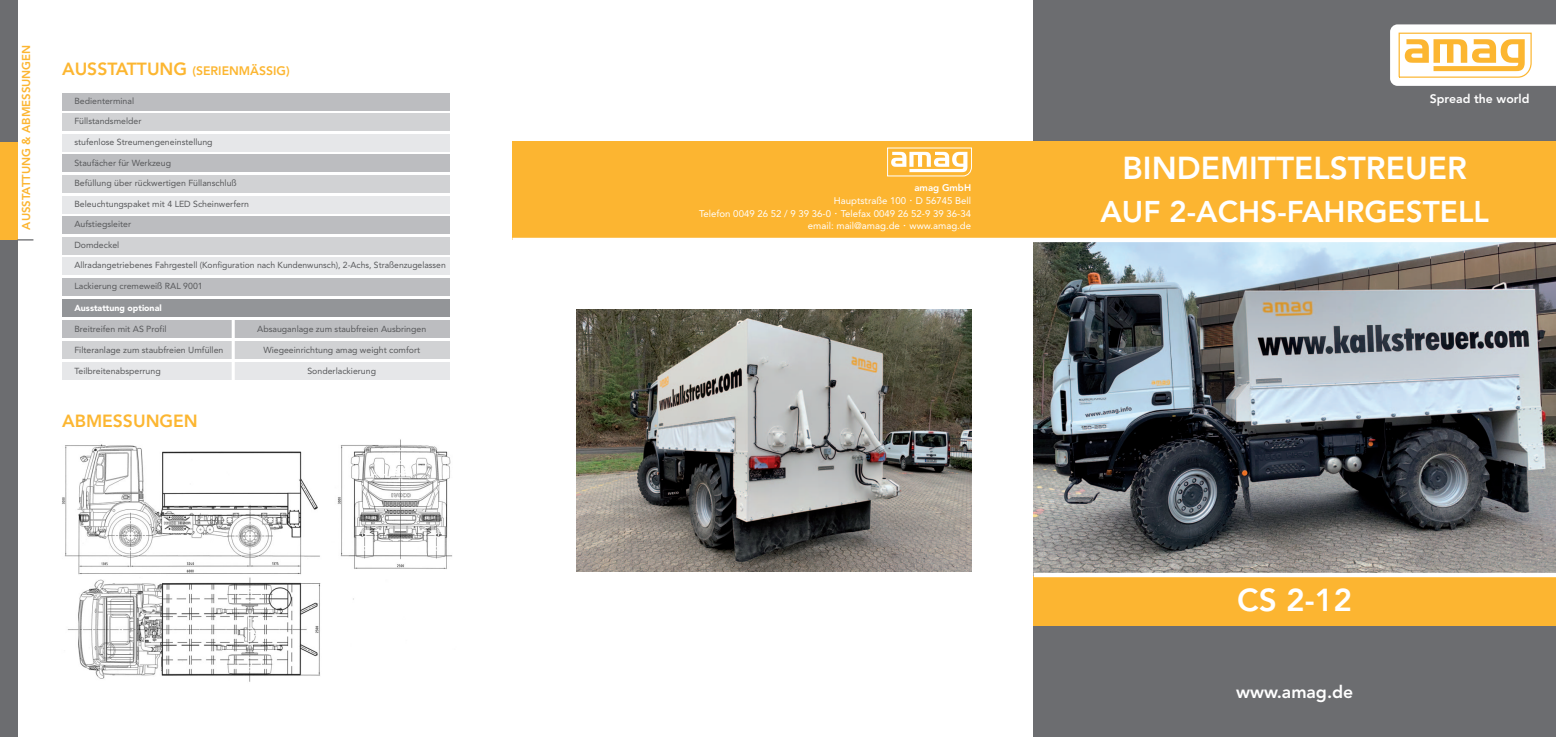
<style>
.page{position:relative;width:1556px;height:737px;background:#fff}
.page>*{position:absolute;margin:0;border:0;box-sizing:border-box;transform-origin:0 0}
.t1{font:800 31.5px "Avenir";color:#fff}
.t2{font:800 29.75px "Avenir";color:#fff}
.t3{font:800 17.5px "Avenir";color:#fff}
.t4{font:800 17.5px "Avenir";color:#fcb631}
.t5{font:800 12.25px "Avenir";color:#fcb631}
.t6{font:800 12.25px "Avenir";color:#fff}
.t7{font:800 11.38px "Avenir";color:#fcb531}
.t8{font:9.62px "Avenir";color:#fff}
.t9{font:800 9.62px "Avenir";color:#fff}
.t10{font:8.75px "Avenir";color:#57585a}
.t11{font:900 8.75px "Avenir";color:#fff}
.s1{font-size:17.5px}
.s2{font-family:"Ping Fang TC"}
</style>
<div class="page">
<div style="left:1033px;top:0;width:522px;height:737px;background:#6c6d70"></div>
<div style="left:0;top:141px;width:17px;height:98px;background:#fcb531"></div>
<div style="left:0;top:240px;width:17px;height:497px;background:#6c6d70"></div>
<div style="left:0;top:0;width:17px;height:141px;background:#6c6d70"></div>
<svg style="left:17px;top:239px;width:16px;height:1px"></svg>
<div style="left:512px;top:141px;width:1043px;height:98px;background:#fcb531"></div>
<div style="left:1033px;top:575px;width:522px;height:50px;background:#fcb531"></div>
<svg style="left:1390px;top:24px;width:165px;height:62px;background:#fceac8"></svg>
<img style="left:1033px;top:242px;width:522px;height:331px">
<hr style="left:512px;top:238px;width:1043px;height:4px;background:#fff">
<hr style="left:1033px;top:573px;width:522px;height:4px;background:#fff">
<svg style="left:887px;top:147px;width:85px;height:30px"></svg>
<div style="left:62px;top:93px;width:388px;height:17px;background:#bcbdc0"></div>
<div style="left:62px;top:113px;width:388px;height:18px;background:#d1d2d4"></div>
<div style="left:62px;top:134px;width:388px;height:17px;background:#e6e7e9"></div>
<div style="left:62px;top:155px;width:388px;height:17px;background:#bcbdc0"></div>
<div style="left:62px;top:175px;width:388px;height:18px;background:#d1d2d4"></div>
<div style="left:62px;top:196px;width:388px;height:17px;background:#e6e7e9"></div>
<div style="left:62px;top:216px;width:388px;height:18px;background:#bcbdc0"></div>
<div style="left:62px;top:237px;width:388px;height:17px;background:#d1d2d4"></div>
<div style="left:62px;top:258px;width:388px;height:17px;background:#e6e7e9"></div>
<div style="left:62px;top:278px;width:388px;height:17px;background:#bcbdc0"></div>
<div style="left:62px;top:299px;width:388px;height:18px;background:#939598"></div>
<div style="left:62px;top:320px;width:388px;height:18px;background:#bcbdc0"></div>
<div style="left:62px;top:341px;width:388px;height:18px;background:#d1d2d4"></div>
<div style="left:62px;top:362px;width:388px;height:18px;background:#e6e7e9"></div>
<img style="left:576px;top:309px;width:395px;height:262px">
<img style="left:62px;top:439px;width:390px;height:243px">
<hr style="left:232px;top:320px;width:3px;height:62px;background:#fff">
<p class="t7" style="left:22px;top:229px;width:186px;rotate:-90deg">AUSSTATTUNG &amp; ABMESSUNGEN</p>
<p class="t5" style="left:62px;top:66px;width:229px"><span class="s1">AUSSTATTUNG</span> (SERIENMÄSSIG)</p>
<p class="t10" style="left:74px;top:97px;width:61px">Bedienterminal</p>
<p class="t10" style="left:74px;top:118px;width:68px">Füllstandsmelder</p>
<p class="t10" style="left:74px;top:138px;width:140px">stufenlose Streumengeneinstellung</p>
<p class="t10" style="left:74px;top:159px;width:98px">Staufächer für Werkzeug</p>
<p class="t10" style="left:74px;top:179px;width:164px">Befüllung über rückwertigen Füllanschluß</p>
<p class="t10" style="left:74px;top:200px;width:176px">Beleuchtungspaket mit 4 LED Scheinwerfern</p>
<p class="t10" style="left:74px;top:221px;width:58px">Aufstiegsleiter</p>
<p class="t10" style="left:74px;top:241px;width:46px">Domdeckel</p>
<p class="t10" style="left:74px;top:262px;width:373px">Allradangetriebenes Fahrgestell (Konfiguration nach Kundenwunsch), 2-Achs, Straßenzugelassen</p>
<p class="t10" style="left:74px;top:282px;width:130px">Lackierung cremeweiß RAL 9001</p>
<p class="t11" style="left:74px;top:304px;width:89px">Ausstattung optional</p>
<p class="t10" style="left:74px;top:325px;width:94px">Breitreifen mit AS Profil</p>
<p class="t10" style="left:257px;top:325px;width:170px">Absauganlage zum staubfreien Ausbringen</p>
<p class="t10" style="left:74px;top:347px;width:150px">Filteranlage zum staubfreien Umfüllen</p>
<p class="t10" style="left:263px;top:347px;width:158px">Wiegeeinrichtung amag weight comfort</p>
<p class="t10" style="left:74px;top:367px;width:88px">Teilbreitenabsperrung</p>
<p class="t10" style="left:307px;top:367px;width:70px">Sonderlackierung</p>
<p class="t4" style="left:62px;top:413px;width:137px">ABMESSUNGEN</p>
<p class="t9" style="left:914px;top:184px;width:58px">amag GmbH</p>
<p class="t8" style="left:834px;top:197px;width:139px">Hauptstraße 100<span class="s2">・</span>D 56745 Bell</p>
<p class="t8" style="left:699px;top:209px;width:273px">Telefon 0049 26 52 / 9 39 36-0<span class="s2">・</span>Telefax 0049 26 52-9 39 36-34</p>
<p class="t8" style="left:807px;top:222px;width:165px">email: mail@amag.de<span class="s2">・</span>www.amag.de</p>
<p class="t6" style="left:1429px;top:94px;width:101px">Spread the world</p>
<p class="t1" style="left:1122px;top:155px;width:346px">BINDEMITTELSTREUER</p>
<p class="t2" style="left:1100px;top:199px;width:390px">AUF 2-ACHS-FAHRGESTELL</p>
<p class="t1" style="left:1237px;top:587px;width:116px">CS 2-12</p>
<p class="t3" style="left:1236px;top:684px;width:118px">www.amag.de</p>
</div>
